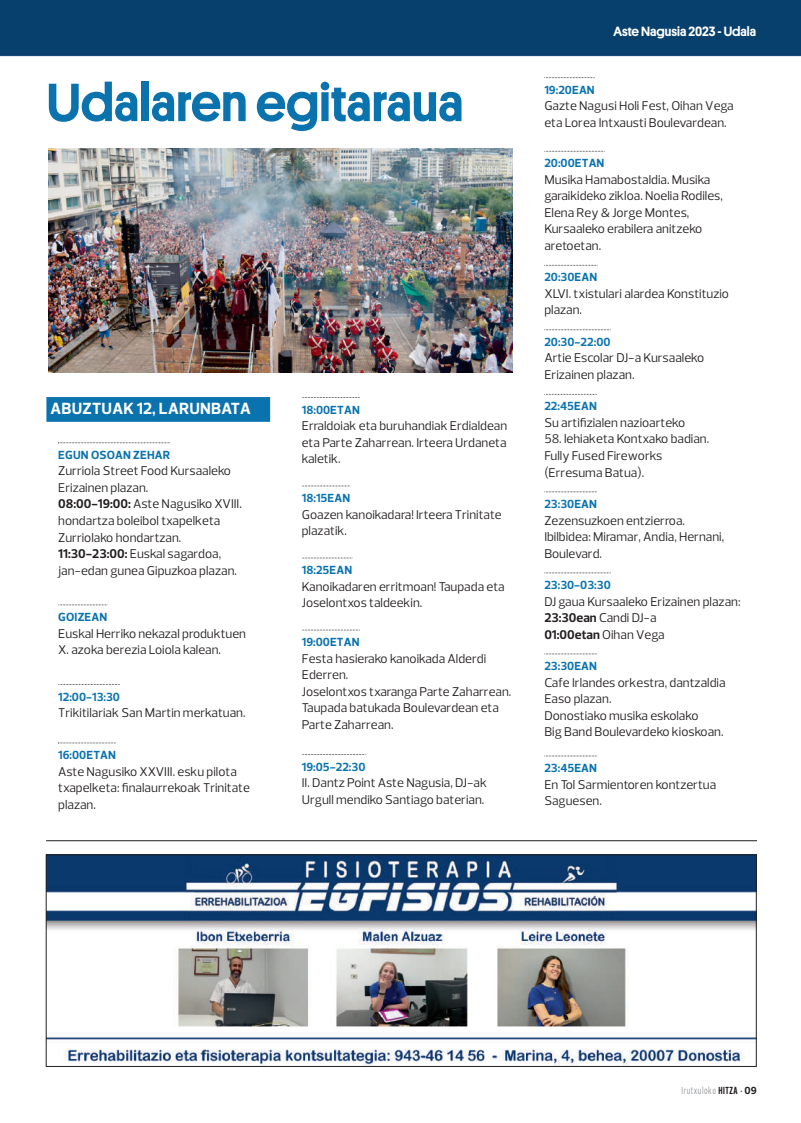
<style>
.page{position:relative;width:801px;height:1123px;background:#fff}
.page>*{position:absolute;margin:0;border:0;box-sizing:border-box;transform-origin:0 0}
.t1{font:500 54px "Platform";color:#0a73ae}
.t2{font:700 16.5px "Prelo";letter-spacing:.015em;color:#fff}
.t3{font:500 13.5px "Platform";color:#fff}
.t4{font:12.9px/16.5px "Prelo";color:#231f20}
.t5{font:700 12px "Prelo";letter-spacing:.005em;color:#0a73ae}
.t6{font:10.5px "Prelo Compressed";letter-spacing:.05em;color:#939598}
.s1{font-weight:700}
.s2{font-weight:700;color:#231f20}
.s3{font-family:"Prelo";font-weight:500;color:#231f20}
.s4{font-family:"Prelo";font-weight:700;color:#231f20}
</style>
<div class="page">
<img style="left:0;top:0;width:800px;height:1067px">
<div style="left:46px;top:397px;width:224px;height:25px;background:#0a73ae"></div>
<svg style="left:58px;top:442px;width:112px;height:1px"></svg>
<svg style="left:58px;top:604px;width:49px;height:1px"></svg>
<svg style="left:58px;top:684px;width:62px;height:1px"></svg>
<svg style="left:58px;top:742px;width:58px;height:1px"></svg>
<svg style="left:301px;top:397px;width:59px;height:1px"></svg>
<svg style="left:301px;top:485px;width:49px;height:1px"></svg>
<svg style="left:301px;top:557px;width:51px;height:1px"></svg>
<svg style="left:301px;top:629px;width:59px;height:1px"></svg>
<svg style="left:301px;top:754px;width:64px;height:1px"></svg>
<svg style="left:544px;top:77px;width:50px;height:1px"></svg>
<svg style="left:544px;top:151px;width:60px;height:1px"></svg>
<svg style="left:544px;top:265px;width:53px;height:1px"></svg>
<svg style="left:544px;top:329px;width:66px;height:1px"></svg>
<svg style="left:544px;top:394px;width:53px;height:1px"></svg>
<svg style="left:544px;top:491px;width:53px;height:1px"></svg>
<svg style="left:544px;top:572px;width:66px;height:1px"></svg>
<svg style="left:544px;top:653px;width:53px;height:1px"></svg>
<svg style="left:544px;top:755px;width:53px;height:1px"></svg>
<hr style="left:46px;top:840px;width:710px;height:1px;background:#231f20">
<img style="left:48px;top:148px;width:464px;height:224px">
<img style="left:48px;top:856px;width:706px;height:208px">
<div style="left:46px;top:854px;width:710px;height:212px;border:1px solid #231f20"></div>
<h1 class="t1" style="left:47px;top:71px;width:418px">Udalaren egitaraua</h1>
<p class="t2" style="left:51px;top:398px;width:202px">ABUZTUAK 12, LARUNBATA</p>
<p class="t5" style="left:58px;top:447px;width:113px">EGUN OSOAN ZEHAR</p>
<p class="t4" style="left:58px;top:463px;width:185px">Zurriola Street Food Kursaaleko<br>Erizainen plazan.<br><span class="s1">08:00-19:00:</span> Aste Nagusiko XVIII. hondartza boleibol txapelketa<br>Zurriolako hondartzan.<br><span class="s1">11:30-23:00:</span> Euskal sagardoa, jan-edan gunea Gipuzkoa plazan.</p>
<p class="t5" style="left:58px;top:609px;width:50px">GOIZEAN</p>
<p class="t4" style="left:58px;top:625px;width:189px">Euskal Herriko nekazal produktuen<br>X. azoka berezia Loiola kalean.</p>
<p class="t5" style="left:58px;top:689px;width:63px">12:00-13:30</p>
<p class="t4" style="left:58px;top:704px;width:189px">Trikitilariak San Martin merkatuan.</p>
<p class="t5" style="left:58px;top:747px;width:59px">16:00ETAN</p>
<p class="t4" style="left:58px;top:763px;width:193px">Aste Nagusiko XXVIII. esku pilota txapelketa: finalaurrekoak Trinitate plazan.</p>
<p class="t5" style="left:301px;top:402px;width:60px">18:00ETAN</p>
<p class="t4" style="left:301px;top:417px;width:207px;text-align:justify">Erraldoiak eta buruhandiak Erdialdean eta Parte Zaharrean. Irteera Urdaneta kaletik.</p>
<p class="t5" style="left:301px;top:491px;width:50px">18:15EAN</p>
<p class="t4" style="left:301px;top:506px;width:201px">Goazen kanoikadara! Irteera Trinitate plazatik.</p>
<p class="t5" style="left:301px;top:563px;width:52px">18:25EAN</p>
<p class="t4" style="left:301px;top:578px;width:204px">Kanoikadaren erritmoan! Taupada eta<br>Joselontxos taldeekin.</p>
<p class="t5" style="left:301px;top:635px;width:59px">19:00ETAN</p>
<p class="t4" style="left:301px;top:650px;width:211px">Festa hasierako kanoikada Alderdi<br>Ederren.<br>Joselontxos txaranga Parte Zaharrean.<br>Taupada batukada Boulevardean eta<br>Parte Zaharrean.</p>
<p class="t5" style="left:301px;top:759px;width:65px">19:05-22:30</p>
<p class="t4" style="left:301px;top:774px;width:187px">II. Dantz Point Aste Nagusia, DJ-ak<br>Urgull mendiko Santiago baterian.</p>
<p class="t3" style="left:613px;top:23px;width:144px">AsteNagusia 2023 -Udala</p>
<p class="t5" style="left:544px;top:82px;width:52px">19:20EAN</p>
<p class="t4" style="left:544px;top:98px;width:191px">Gazte Nagusi Holi Fest, Oihan Vega eta Lorea Intxausti Boulevardean.</p>
<p class="t5" style="left:544px;top:156px;width:62px">20:00ETAN</p>
<p class="t4" style="left:544px;top:171px;width:180px">Musika Hamabostaldia. Musika garaikideko zikloa. Noelia Rodiles,<br>Elena Rey &amp; Jorge Montes,<br>Kursaaleko erabilera anitzeko aretoetan.</p>
<p class="t5" style="left:544px;top:270px;width:54px">20:30EAN</p>
<p class="t4" style="left:544px;top:285px;width:186px">XLVI. txistulari alardea Konstituzio plazan.</p>
<p class="t5" style="left:544px;top:334px;width:68px">20:30-22:00</p>
<p class="t4" style="left:544px;top:350px;width:161px">Artie Escolar DJ-a Kursaaleko<br>Erizainen plazan.</p>
<p class="t5" style="left:544px;top:399px;width:54px">22:45EAN</p>
<p class="t4" style="left:544px;top:414px;width:142px">Su artifizialen nazioarteko</p>
<p class="t4" style="left:544px;top:431px;width:166px">58. lehiaketa Kontxako badian.<br>Fully Fused Fireworks (Erresuma Batua).</p>
<p class="t5" style="left:544px;top:496px;width:54px">23:30EAN</p>
<p class="t4" style="left:544px;top:512px;width:181px">Zezensuzkoen entzierroa.<br>Ibilbidea: Miramar, Andia, Hernani,<br>Boulevard.</p>
<p class="t5" style="left:544px;top:577px;width:68px">23:30-03:30</p>
<p class="t4" style="left:544px;top:593px;width:197px">DJ gaua Kursaaleko Erizainen plazan:<br><span class="s1">23:30ean</span> Candi DJ-a<br><span class="s1">01:00etan</span> Oihan Vega</p>
<p class="t5" style="left:544px;top:658px;width:54px">23:30EAN</p>
<p class="t4" style="left:544px;top:674px;width:182px">Cafe Irlandes orkestra, dantzaldia<br>Easo plazan.<br>Donostiako musika eskolako<br>Big Band Boulevardeko kioskoan.</p>
<p class="t5" style="left:544px;top:760px;width:54px">23:45EAN</p>
<p class="t4" style="left:544px;top:776px;width:173px">En Tol Sarmientoren kontzertua<br>Saguesen.</p>
<p class="t6" style="left:681px;top:1083px;width:76px">Irutxuloko <span class="s2">HITZA</span> <span class="s3">·</span> <span class="s4">09</span></p>
</div>
